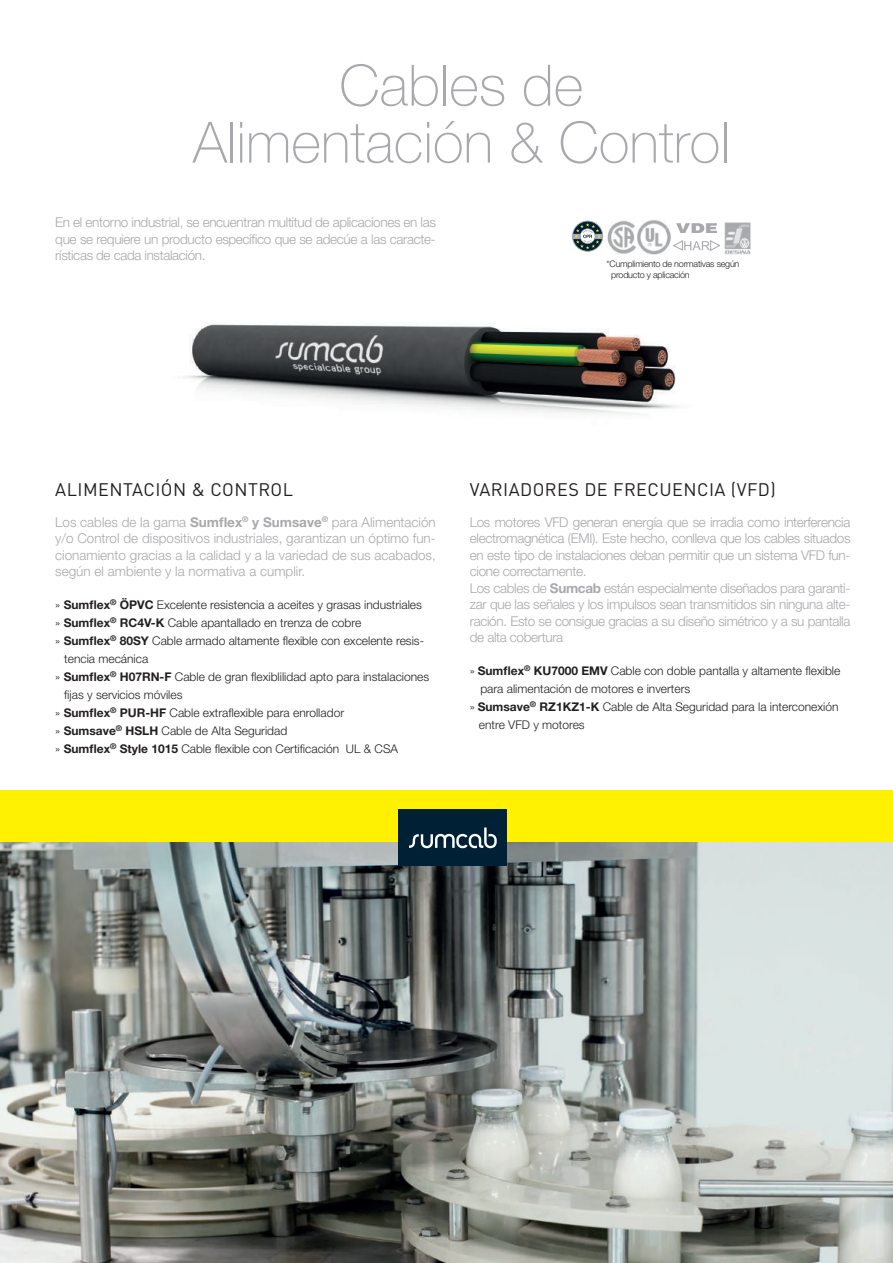
<style>
.page{position:relative;width:893px;height:1263px;background:#fff}
.page>*{position:absolute;margin:0;border:0;box-sizing:border-box;transform-origin:0 0}
.t1{font:100 57px/57px "Helvetica Neue";color:#a8a9ad;text-align:center}
.t2{font:18px "DIN";letter-spacing:.025em;color:#231f20}
.t3{font:300 13.5px/16.5px "Helvetica Neue";letter-spacing:-.025em;color:#a8a9ad;text-align:justify}
.t4{font:300 12px "Helvetica Neue";color:#231f20}
.t5{font:300 9px/10.5px "Helvetica Neue";letter-spacing:-.025em;color:#231f20}
.s1{font-weight:700}
</style>
<div class="page">
<img style="left:0;top:841px;width:893px;height:422px">
<div style="left:0;top:790px;width:893px;height:51px;background:#fff101"></div>
<div style="left:399px;top:810px;width:108px;height:56px;background:#002135"></div>
<svg style="left:409px;top:827px;width:88px;height:21px"></svg>
<img style="left:676px;top:223px;width:41px;height:9px">
<img style="left:607px;top:220px;width:64px;height:34px">
<svg style="left:672px;top:240px;width:48px;height:11px"></svg>
<img style="left:724px;top:222px;width:27px;height:33px">
<svg style="left:572px;top:221px;width:31px;height:31px"></svg>
<img style="left:183px;top:323px;width:496px;height:91px">
<h1 class="t1" style="left:193px;top:57px;width:538px">Cables de<br>Alimentación &amp; Control</h1>
<p class="t3" style="left:55px;top:214px;width:382px">En el entorno industrial, se encuentran multitud de aplicaciones en las que se requiere un producto específico que se adecúe a las caracte&shy;rísticas de cada instalación.</p>
<p class="t5" style="left:611px;top:259px;width:130px;text-indent:-5px">*Cumplimiento de normativas según producto y aplicación</p>
<h2 class="t2" style="left:55px;top:478px;width:239px">ALIMENTACIÓN &amp; CONTROL</h2>
<h2 class="t2" style="left:470px;top:478px;width:307px">VARIADORES DE FRECUENCIA (VFD)</h2>
<p class="t3" style="left:55px;top:514px;width:382px">Los cables de la gama <span class="s1">Sumflex</span><sup>®</sup> <span class="s1">y Sumsave</span><sup>®</sup> para Alimentación y/o Control de dispositivos industriales, garantizan un óptimo fun&shy;cionamiento gracias a la calidad y a la variedad de sus acabados, según el ambiente y la normativa a cumplir.</p>
<p class="t4" style="left:55px;top:598px;width:368px">» <span class="s1">Sumflex</span><sup>®</sup> <span class="s1">ÖPVC</span> Excelente resistencia a aceites y grasas industriales</p>
<p class="t4" style="left:55px;top:616px;width:307px">» <span class="s1">Sumflex</span><sup>®</sup> <span class="s1">RC4V-K</span> Cable apantallado en trenza de cobre</p>
<p class="t4" style="left:55px;top:634px;width:370px">» <span class="s1">Sumflex</span><sup>®</sup> <span class="s1">80SY</span> Cable armado altamente flexible con excelente resis-</p>
<p class="t4" style="left:64px;top:652px;width:86px">tencia mecánica</p>
<p class="t4" style="left:55px;top:670px;width:375px">» <span class="s1">Sumflex</span><sup>®</sup> <span class="s1">H07RN-F</span> Cable de gran flexiblilidad apto para instalaciones</p>
<p class="t4" style="left:64px;top:688px;width:120px">fijas y servicios móviles</p>
<p class="t4" style="left:55px;top:706px;width:290px">» <span class="s1">Sumflex</span><sup>®</sup> <span class="s1">PUR-HF</span> Cable extraflexible para enrollador</p>
<p class="t4" style="left:55px;top:724px;width:233px">» <span class="s1">Sumsave</span><sup>®</sup> <span class="s1">HSLH</span> Cable de Alta Seguridad</p>
<p class="t4" style="left:55px;top:742px;width:344px">» <span class="s1">Sumflex</span><sup>®</sup> <span class="s1">Style 1015</span> Cable flexible con Certificación UL &amp; CSA</p>
<p class="t3" style="left:470px;top:514px;width:382px;text-align:left">Los motores VFD generan energía que se irradia como interferencia electromagnética (EMI). Este hecho, conlleva que los cables situados en este tipo de instalaciones deban permitir que un sistema VFD fun&shy;cione correctamente.<br>Los cables de <span class="s1">Sumcab</span> están especialmente diseñados para garanti&shy;zar que las señales y los impulsos sean transmitidos sin ninguna alte&shy;ración. Esto se consigue gracias a su diseño simétrico y a su pantalla de alta cobertura</p>
<p class="t4" style="left:470px;top:664px;width:372px">» <span class="s1">Sumflex</span><sup>®</sup> <span class="s1">KU7000 EMV</span> Cable con doble pantalla y altamente flexible</p>
<p class="t4" style="left:480px;top:682px;width:211px">para alimentación de motores e inverters</p>
<p class="t4" style="left:470px;top:700px;width:370px">» <span class="s1">Sumsave</span><sup>®</sup> <span class="s1">RZ1KZ1-K</span> Cable de Alta Seguridad para la interconexión</p>
<p class="t4" style="left:479px;top:718px;width:107px">entre VFD y motores</p>
</div>
